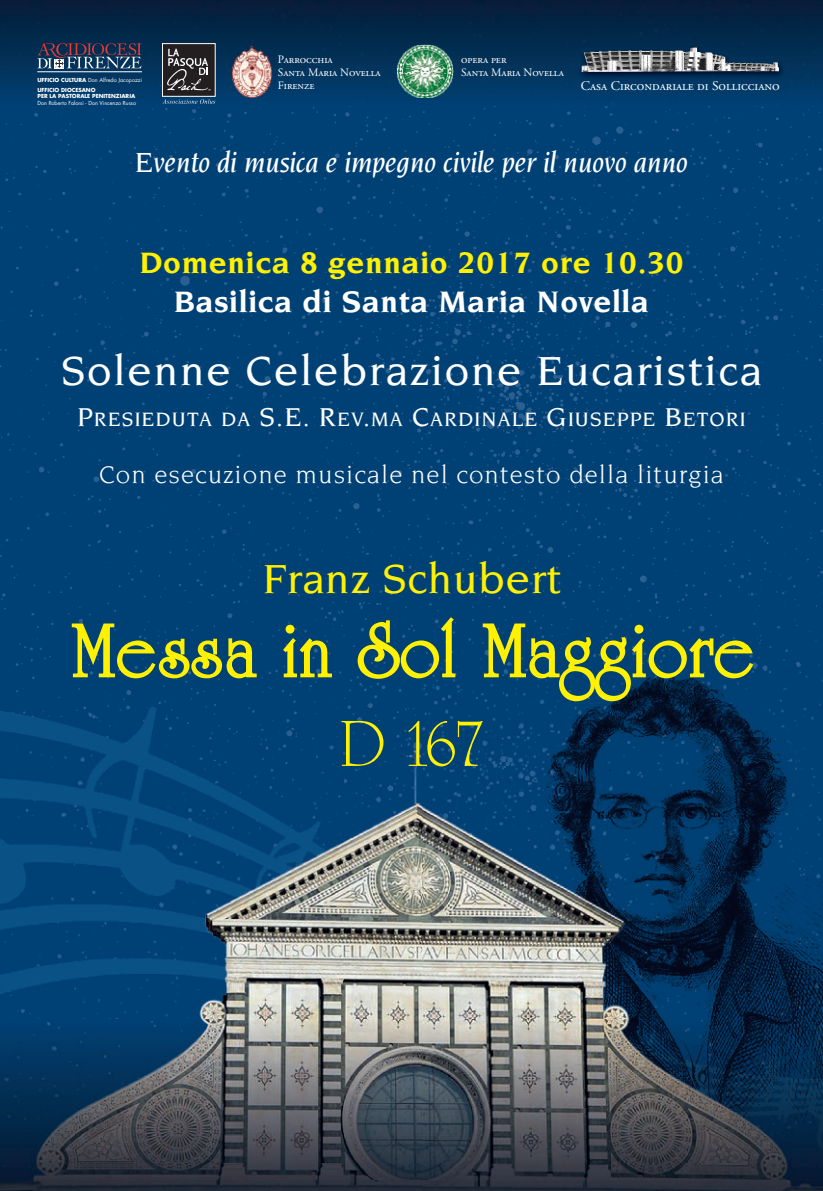
<style>
.page{position:relative;width:823px;height:1191px;background:#fff}
.page>*{position:absolute;margin:0;border:0;box-sizing:border-box;transform-origin:0 0}
.t1{font:80px "University Roman Std";letter-spacing:.025em;color:#fff101}
.t2{font:70px "University Roman Std";color:#fff101}
.t3{font:500 44px "Novarese Std";letter-spacing:.04em;color:#fff}
.t4{font:500 44px "Novarese Std";letter-spacing:.015em;color:#fff101}
.t5{font:700 32px "Novarese Std";letter-spacing:.02em;color:#fff101}
.t6{font:700 32px "Novarese Std";letter-spacing:.02em;color:#fff}
.t7{font:italic 500 30px "Novarese Std";letter-spacing:-.01em;color:#fff}
.t8{font:26px "Novarese Std";letter-spacing:.04em;color:#fff}
.t9{font:500 21px "Novarese Std";letter-spacing:.055em;color:#fff}
.t10{font:13.4px "Adobe Garamond Pro";color:#fff}
.t11{font:11.4px/13px "Adobe Garamond Pro";color:#fff}
.t12{font:700 5.4px/10px "Futura Std";color:#fff}
.t13{font:5.4px "Futura Std";color:#fff}
.s1{font-weight:400}
.s2{font-size:28px}
</style>
<div class="page">
<div style="left:0;top:106px;width:822px;height:549px;background:#004175"></div>
<div style="left:0;top:655px;width:822px;height:82px;background:#004175"></div>
<img style="left:422px;top:664px;width:400px;height:73px">
<img style="left:0;top:737px;width:822px;height:454px">
<img style="left:0;top:0;width:822px;height:106px">
<svg style="left:37px;top:43px;width:104px;height:25px;background:#404b65"></svg>
<hr style="left:37px;top:71px;width:105px;height:1px;background:#fff">
<div style="left:162px;top:44px;width:53px;height:52px;background:#231f20"></div>
<div style="left:162px;top:43px;width:53px;height:54px;border:1px solid #fff"></div>
<svg style="left:162px;top:49px;width:49px;height:43px"></svg>
<svg style="left:162px;top:99px;width:53px;height:5px"></svg>
<img style="left:395px;top:44px;width:61px;height:53px">
<img style="left:229px;top:44px;width:46px;height:54px">
<img style="left:565px;top:37px;width:232px;height:50px">
<img style="left:581px;top:47px;width:197px;height:25px">
<p class="t12" style="left:37px;top:75px;width:106px">UFFICIO CULTURA <span class="s1">Don Alfredo Jacopozzi<br></span>UFFICIO DIOCESANO</p>
<p class="t12" style="left:37px;top:92px;width:99px">PER LA PASTORALE PENITENZIARIA</p>
<p class="t13" style="left:37px;top:100px;width:100px">Don Roberto Falorsi - Don Vincenzo Russo</p>
<h3 class="t11" style="left:278px;top:54px;width:104px">Parrocchia<br>Santa Maria Novella<br>Firenze</h3>
<h3 class="t11" style="left:461px;top:53px;width:104px;line-height:13.6px">opera per<br>Santa Maria Novella</h3>
<h3 class="t10" style="left:580px;top:80px;width:200px">Casa Circondariale di Sollicciano</h3>
<h3 class="t7" style="left:135px;top:150px;width:554px">Evento di musica e impegno civile per il nuovo anno</h3>
<h3 class="t5" style="left:139px;top:250px;width:545px">Domenica 8 gennaio 2017 ore 10.30</h3>
<h3 class="t6" style="left:174px;top:288px;width:476px">Basilica di Santa Maria Novella</h3>
<h3 class="t3" style="left:61px;top:353px;width:702px">Solenne Celebrazione Eucaristica</h3>
<h3 class="t9" style="left:77px;top:411px;width:669px"><span class="s2">P</span>RESIEDUTA DA <span class="s2">S.E. R</span>EV<span class="s2">.</span>MA <span class="s2">C</span>ARDINALE <span class="s2">G</span>IUSEPPE <span class="s2">B</span>ETORI</h3>
<h3 class="t8" style="left:99px;top:464px;width:626px">Con esecuzione musicale nel contesto della liturgia</h3>
<h3 class="t4" style="left:262px;top:561px;width:300px">Franz Schubert</h3>
<h1 class="t1" style="left:72px;top:601px;width:683px">Messa in Sol Maggiore</h1>
<h2 class="t2" style="left:341px;top:701px;width:142px">D 167</h2>
</div>
